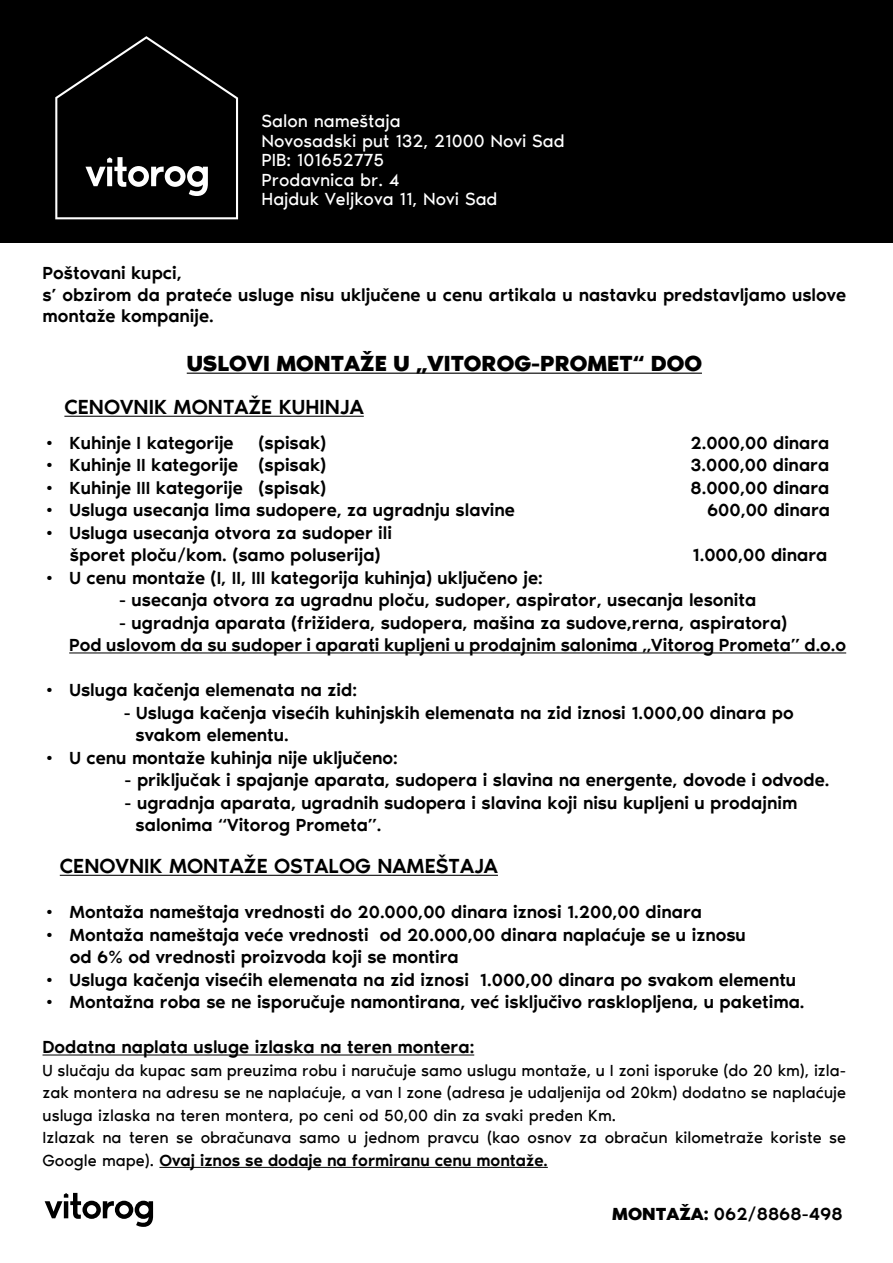
<style>
.page{position:relative;width:893px;height:1263px;background:#fff}
.page>*{position:absolute;margin:0;border:0;box-sizing:border-box;transform-origin:0 0}
.t1{font:700 22.5px "Vitotype";color:#000}
.t2{font:500 21px "Vitotype";color:#000}
.t3{font:500 18px/22.5px "Vitotype";color:#000}
.t4{font:18px/19.5px "Vitotype";color:#fff}
.t5{font:16.5px/22.5px "Vitotype";color:#000}
.s1{font-weight:500}
.s2{font-weight:700}
</style>
<div class="page">
<div style="left:0;top:0;width:893px;height:242px;background:#000"></div>
<svg style="left:55px;top:36px;width:183px;height:183px"></svg>
<hr style="left:187px;top:373px;width:515px;height:1px;background:#000">
<hr style="left:64px;top:416px;width:300px;height:1px;background:#000">
<hr style="left:69px;top:652px;width:777px;height:1px;background:#000">
<hr style="left:60px;top:875px;width:438px;height:1px;background:#000">
<hr style="left:43px;top:1054px;width:431px;height:1px;background:#000">
<hr style="left:159px;top:1167px;width:389px;height:1px;background:#000">
<svg style="left:45px;top:1193px;width:108px;height:34px"></svg>
<p class="t4" style="left:261px;top:110px;width:305px">Salon nameštaja<br>Novosadski put 132, 21000 Novi Sad<br>PIB: 101652775<br>Prodavnica br. 4<br>Hajduk Veljkova 11, Novi Sad</p>
<p class="t3" style="left:43px;top:261px;width:805px;line-height:21.6px">Poštovani kupci,<br>s’ obzirom da prateće usluge nisu uključene u cenu artikala u nastavku predstavljamo uslove montaže kompanije.</p>
<p class="t1" style="left:187px;top:345px;width:517px">USLOVI MONTAŽE U „VITOROG-PROMET“ DOO</p>
<p class="t2" style="left:64px;top:391px;width:301px">Cenovnik montaže kuhinja</p>
<p class="t3" style="left:43px;top:430px;width:193px">• Kuhinje I kategorije</p>
<p class="t3" style="left:259px;top:430px;width:69px">(spisak)</p>
<p class="t3" style="left:691px;top:430px;width:140px">2.000,00 dinara</p>
<p class="t3" style="left:43px;top:452px;width:285px">• Kuhinje II kategorije (spisak)</p>
<p class="t3" style="left:691px;top:452px;width:140px">3.000,00 dinara</p>
<p class="t3" style="left:43px;top:475px;width:285px">• Kuhinje III kategorije (spisak)</p>
<p class="t3" style="left:691px;top:475px;width:140px">8.000,00 dinara</p>
<p class="t3" style="left:43px;top:497px;width:474px">• Usluga usecanja lima sudopere, za ugradnju slavine</p>
<p class="t3" style="left:707px;top:497px;width:125px">600,00 dinara</p>
<p class="t3" style="left:70px;top:520px;width:324px;text-indent:-27px">• Usluga usecanja otvora za sudoper ili šporet ploču/kom. (samo poluserija)</p>
<p class="t3" style="left:693px;top:542px;width:136px">1.000,00 dinara</p>
<p class="t3" style="left:43px;top:565px;width:502px">• U cenu montaže (I, II, III kategorija kuhinja) uključeno je:</p>
<p class="t3" style="left:119px;top:587px;width:639px">- usecanja otvora za ugradnu ploču, sudoper, aspirator, usecanja lesonita</p>
<p class="t3" style="left:69px;top:610px;width:778px;text-align:center">- ugradnja aparata (frižidera, sudopera, mašina za sudove,rerna, aspiratora)<br>Pod uslovom da su sudoper i aparati kupljeni u prodajnim salonima „Vitorog Prometa” d.o.o</p>
<p class="t3" style="left:43px;top:677px;width:316px">• Usluga kačenja elemenata na zid:</p>
<p class="t3" style="left:136px;top:700px;width:660px;text-indent:-12px">- Usluga kačenja visećih kuhinjskih elemenata na zid iznosi 1.000,00 dinara po svakom elementu.</p>
<p class="t3" style="left:43px;top:745px;width:357px">• U cenu montaže kuhinja nije uključeno:</p>
<p class="t3" style="left:125px;top:767px;width:706px">- priključak i spajanje aparata, sudopera i slavina na energente, dovode i odvode.</p>
<p class="t3" style="left:136px;top:790px;width:663px;text-indent:-11px">- ugradnja aparata, ugradnih sudopera i slavina koji nisu kupljeni u prodajnim salonima “Vitorog Prometa”.</p>
<p class="t2" style="left:60px;top:850px;width:440px">Cenovnik montaže ostalog nameštaja</p>
<p class="t3" style="left:43px;top:899px;width:661px">• Montaža nameštaja vrednosti do 20.000,00 dinara iznosi 1.200,00 dinara</p>
<p class="t3" style="left:70px;top:922px;width:678px;text-indent:-27px">• Montaža nameštaja veće vrednosti od 20.000,00 dinara naplaćuje se u iznosu od 6% od vrednosti proizvoda koji se montira</p>
<p class="t3" style="left:43px;top:967px;width:755px">• Usluga kačenja visećih elemenata na zid iznosi 1.000,00 dinara po svakom elementu</p>
<p class="t3" style="left:43px;top:989px;width:763px">• Montažna roba se ne isporučuje namontirana, već isključivo rasklopljena, u paketima.</p>
<p class="t3" style="left:43px;top:1034px;width:433px">Dodatna naplata usluge izlaska na teren montera:</p>
<p class="t5" style="left:43px;top:1058px;width:805px">U slučaju da kupac sam preuzima robu i naručuje samo uslugu montaže, u I zoni isporuke (do 20 km), izla&shy;zak montera na adresu se ne naplaćuje, a van I zone (adresa je udaljenija od 20km) dodatno se naplaćuje usluga izlaska na teren montera, po ceni od 50,00 din za svaki pređen Km.<br>Izlazak na teren se obračunava samo u jednom pravcu (kao osnov za obračun kilometraže koriste se Google mape). <span class="s1">Ovaj iznos se dodaje na formiranu cenu montaže.</span></p>
<p class="t3" style="left:612px;top:1201px;width:232px"><span class="s2">MONTAŽA:</span> 062/8868-498</p>
</div>
